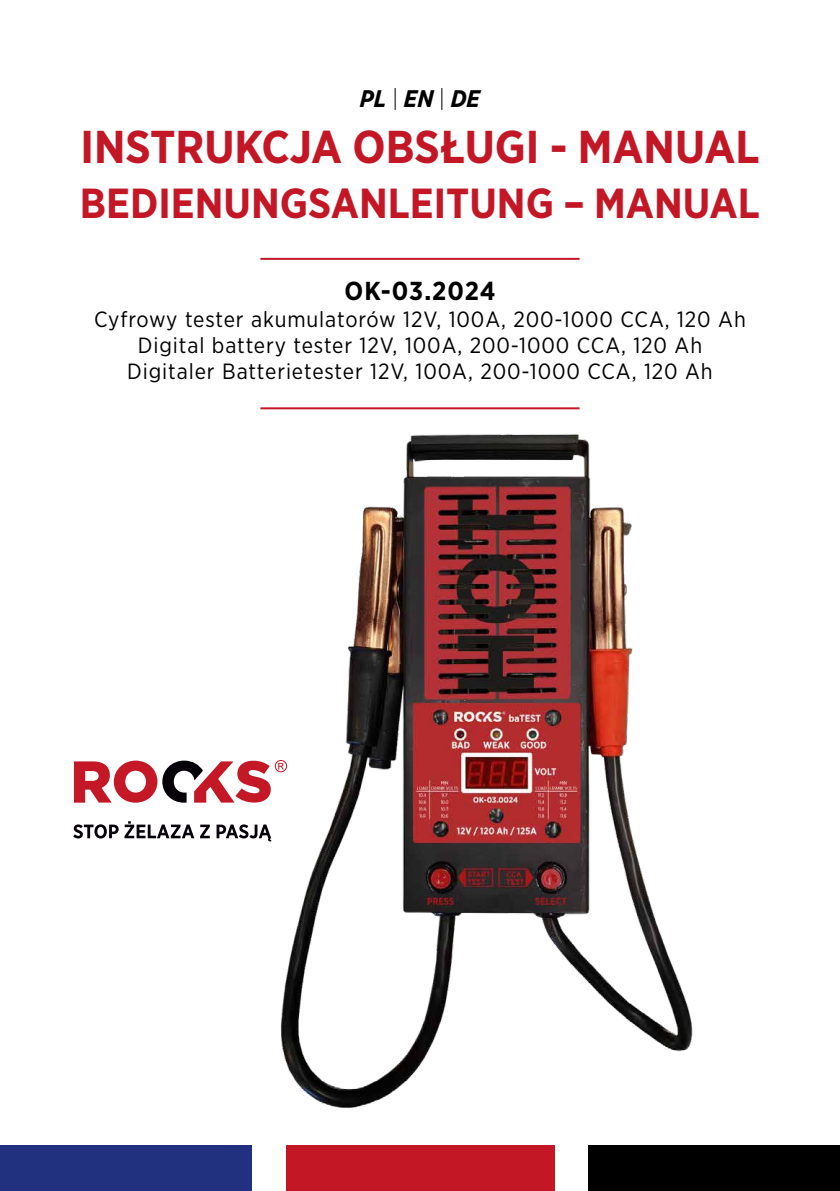
<style>
.page{position:relative;width:840px;height:1191px;background:#fff}
.page>*{position:absolute;margin:0;border:0;box-sizing:border-box;transform-origin:0 0}
.t1{font:700 46px "Gotham Narrow";color:#c31726}
.t2{font:700 42px "Gotham Narrow";color:#c31726}
.t3{font:700 26px "Gotham Narrow";letter-spacing:.03em;color:#000}
.t4{font:italic 700 24px "Gotham Narrow";color:#000}
.t5{font:22px/26.4px "Gotham Narrow";letter-spacing:.04em;color:#000;text-align:center}
.s1{font-weight:300;font-style:normal}
</style>
<div class="page">
<hr style="left:260px;top:407px;width:319px;height:2px;background:#c31726">
<hr style="left:260px;top:258px;width:319px;height:2px;background:#c31726">
<div style="left:588px;top:1145px;width:251px;height:46px;background:#000"></div>
<div style="left:285px;top:1145px;width:269px;height:46px;background:#c31726"></div>
<div style="left:0;top:1145px;width:251px;height:46px;background:#22317f"></div>
<img style="left:269px;top:434px;width:424px;height:674px">
<svg style="left:73px;top:821px;width:121px;height:17px"></svg>
<svg style="left:200px;top:824px;width:10px;height:14px"></svg>
<svg style="left:216px;top:824px;width:55px;height:17px"></svg>
<svg style="left:74px;top:760px;width:213px;height:42px"></svg>
<p class="t4" style="left:359px;top:84px;width:122px">PL <span class="s1">|</span> EN <span class="s1">|</span> DE</p>
<h1 class="t1" style="left:80px;top:117px;width:680px">INSTRUKCJA OBSŁUGI - MANUAL</h1>
<h2 class="t2" style="left:80px;top:176px;width:681px">BEDIENUNGSANLEITUNG – MANUAL</h2>
<p class="t3" style="left:344px;top:274px;width:152px">OK-03.2024</p>
<p class="t5" style="left:94px;top:305px;width:652px">Cyfrowy tester akumulatorów 12V, 100A, 200-1000 CCA, 120 Ah<br>Digital battery tester 12V, 100A, 200-1000 CCA, 120 Ah<br>Digitaler Batterietester 12V, 100A, 200-1000 CCA, 120 Ah</p>
</div>
